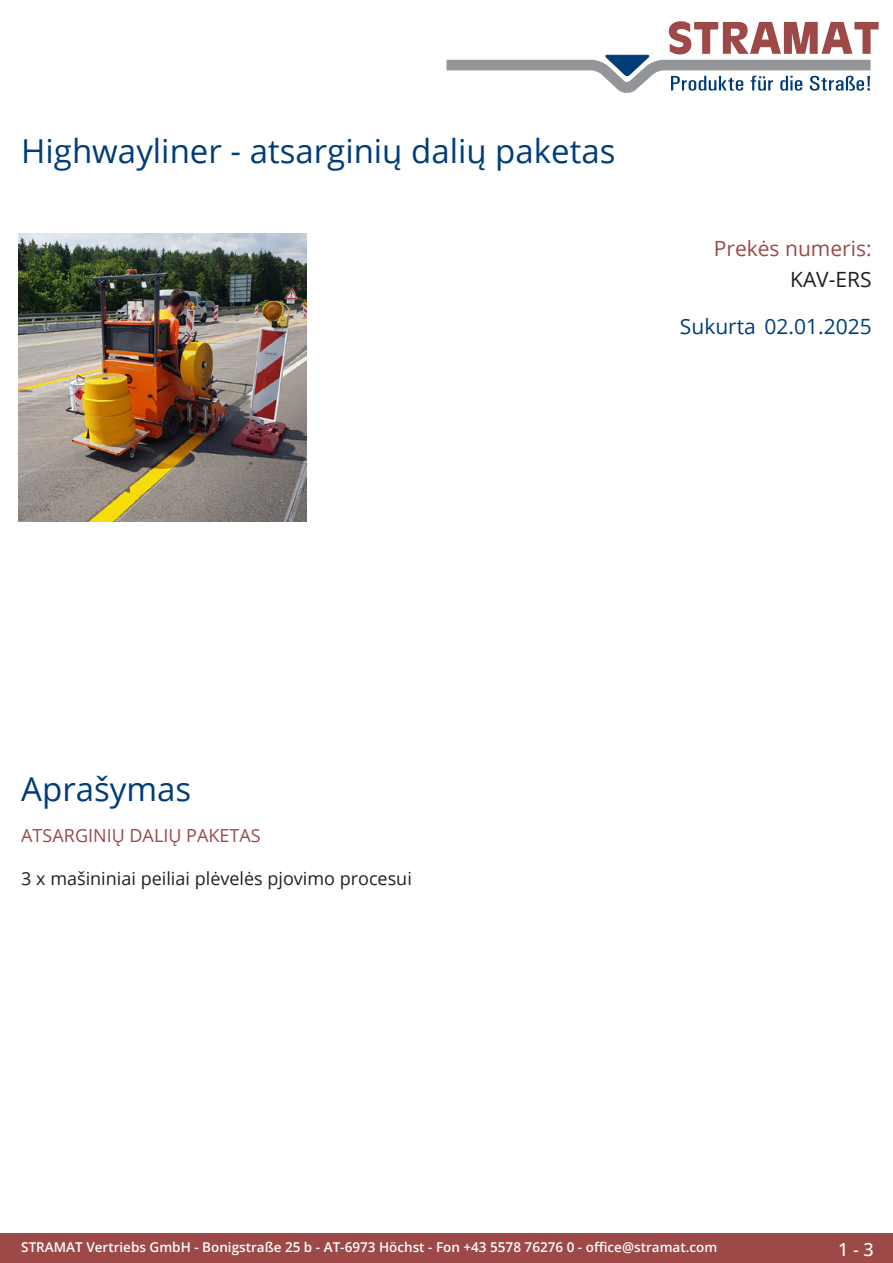
<style>
.page{position:relative;width:893px;height:1263px;background:#fff}
.page>*{position:absolute;margin:0;border:0;box-sizing:border-box;transform-origin:0 0}
.Produkttitel{font:33px "Open Sans";color:#003d78}
.Erstellungsdatum{font:21px "Open Sans";color:#003d78}
.TechDaten_Überschrif{font:21px "Open Sans";color:#9c4948}
.TechDaten_Inhalt{font:21px "Open Sans";color:#231f20}
.Beschreibung_Text{font:18px "Open Sans";color:#231f20}
.Beschreibung_Text-2{font:18px "Open Sans";color:#9c4948}
.t1{font:500 18px "Open Sans";color:#fff}
.t2{font:600 13.5px "Open Sans";color:#fff}
</style>
<div class="page">
<div style="left:0;top:1233px;width:893px;height:30px;background:#9c4948"></div>
<svg style="left:446px;top:21px;width:433px;height:72px"></svg>
<img style="left:18px;top:234px;width:288px;height:288px">
<p class="Produkttitel" style="left:21px;top:128px;width:596px">Highwayliner - atsarginių dalių paketas</p>
<p class="TechDaten_Überschrif" style="left:714px;top:234px;width:159px">Prekės numeris:</p>
<p class="TechDaten_Inhalt" style="left:790px;top:265px;width:83px">KAV-ERS</p>
<p class="Erstellungsdatum" style="left:680px;top:312px;width:193px">Sukurta 02.01.2025</p>
<p class="Produkttitel" style="left:21px;top:766px;width:172px">Aprašymas</p>
<p class="Beschreibung_Text-2" style="left:21px;top:823px;width:241px">ATSARGINIŲ DALIŲ PAKETAS</p>
<p class="Beschreibung_Text" style="left:21px;top:866px;width:392px">3 x mašininiai peiliai plėvelės pjovimo procesui</p>
<p class="t2" style="left:21px;top:1238px;width:698px">STRAMAT Vertriebs GmbH - Bonigstraße 25 b - AT-6973 Höchst - Fon +43 5578 76276 0 - office@stramat.com</p>
<h3 class="t1" style="left:838px;top:1237px;width:37px">1 - 3</h3>
</div>
